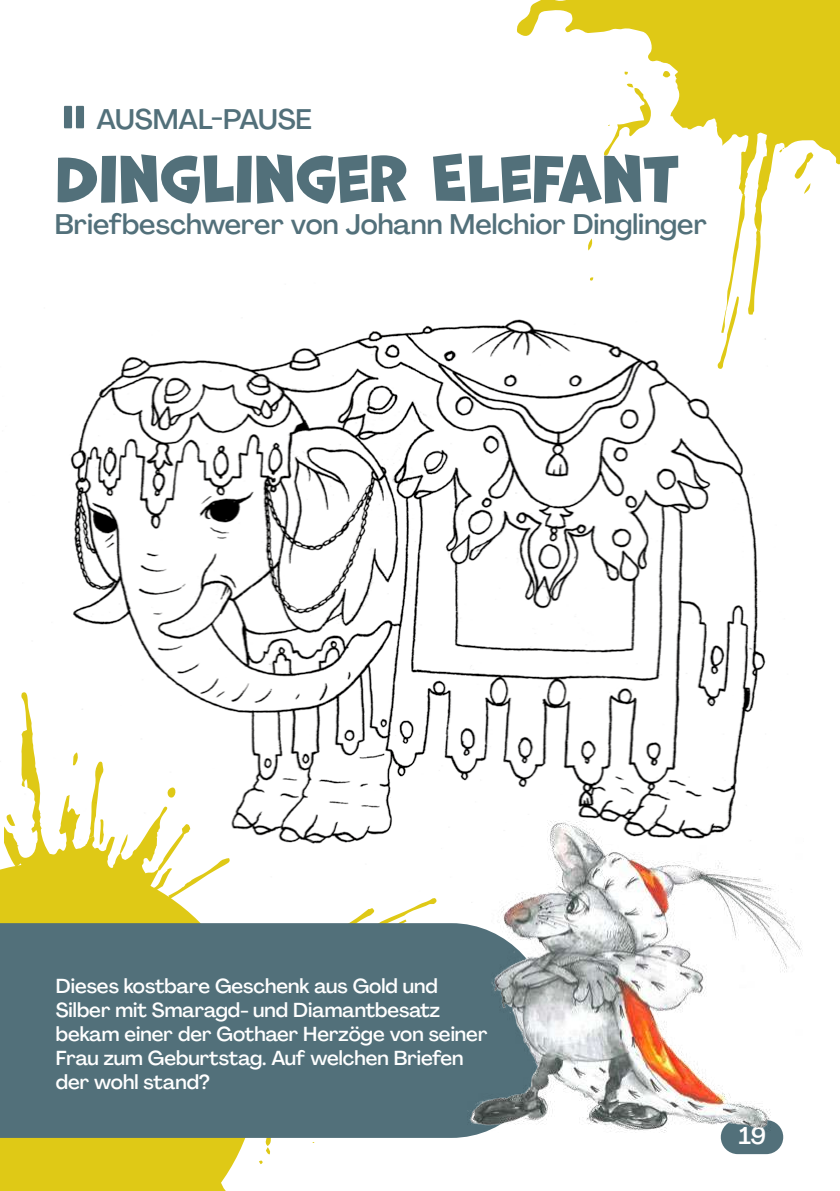
<style>
.page{position:relative;width:840px;height:1191px;background:#fff}
.page>*{position:absolute;margin:0;border:0;box-sizing:border-box;transform-origin:0 0}
.t1{font:60px "Marvin";color:#52707a}
.t2{font:500 28px "PP Agrandir";color:#52707a}
.t3{font:500 24px "PP Agrandir";color:#fff}
.t4{font:500 20px/24px "PP Agrandir";color:#fff}
</style>
<div class="page">
<div style="left:720px;top:1120px;width:62px;height:34px;background:#52707a;border-radius:17px"></div>
<img style="left:70px;top:320px;width:696px;height:494px">
<div style="left:64px;top:106px;width:8px;height:22px;background:#52707a"></div>
<div style="left:76px;top:106px;width:8px;height:22px;background:#52707a"></div>
<svg style="left:516px;top:0;width:323px;height:333px"></svg>
<svg style="left:747px;top:230px;width:14px;height:85px"></svg>
<svg style="left:717px;top:296px;width:21px;height:73px"></svg>
<svg style="left:589px;top:277px;width:5px;height:4px"></svg>
<svg style="left:587px;top:238px;width:5px;height:12px"></svg>
<svg style="left:662px;top:71px;width:8px;height:7px"></svg>
<svg style="left:623px;top:72px;width:4px;height:3px"></svg>
<svg style="left:793px;top:152px;width:19px;height:42px"></svg>
<svg style="left:778px;top:148px;width:6px;height:5px"></svg>
<svg style="left:603px;top:83px;width:47px;height:83px"></svg>
<svg style="left:4px;top:692px;width:402px;height:473px"></svg>
<svg style="left:301px;top:897px;width:136px;height:26px"></svg>
<svg style="left:259px;top:1137px;width:88px;height:27px"></svg>
<svg style="left:0;top:862px;width:258px;height:329px;fill:#dfc916"></svg>
<div style="left:0;top:923px;width:461px;height:214px;background:#52707a"></div>
<img style="left:461px;top:814px;width:341px;height:329px">
<h2 class="t2" style="left:96px;top:102px;width:217px">AUSMAL-PAUSE</h2>
<h1 class="t1" style="left:55px;top:145px;width:624px">DINGLINGER ELEFANT</h1>
<h2 class="t2" style="left:55px;top:207px;width:653px">Briefbeschwerer von Johann Melchior Dinglinger</h2>
<p class="t4" style="left:56px;top:974px;width:433px">Dieses kostbare Geschenk aus Gold und Silber mit Smaragd- und Diamantbesatz bekam einer der Gothaer Herzöge von seiner Frau zum Geburtstag. Auf welchen Briefen der wohl stand?</p>
<p class="t3" style="left:738px;top:1121px;width:29px">19</p>
</div>
